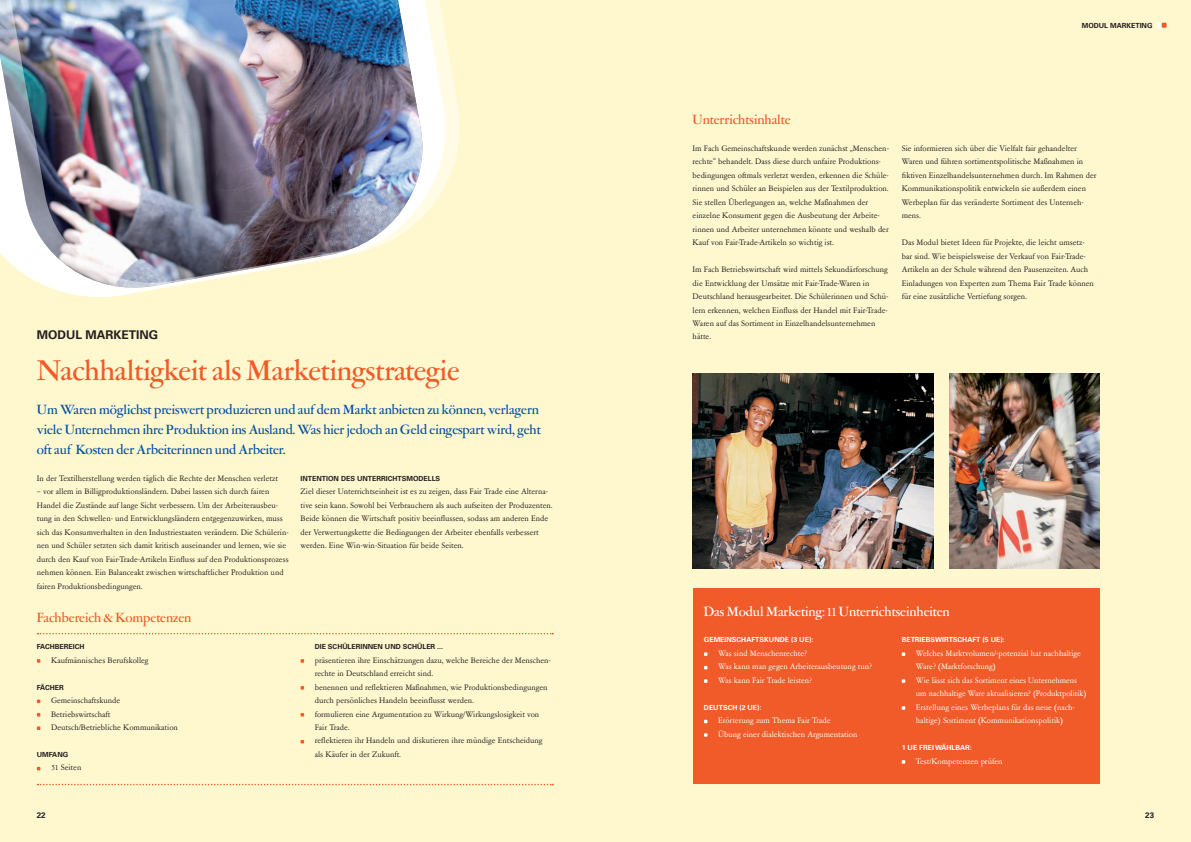
<style>
.page{position:relative;width:1191px;height:842px;background:#fff8cf}
.page>*{position:absolute;margin:0;border:0;box-sizing:border-box;transform-origin:0 0}
.t1{font:500 32px "Garamont Amst SHOP";color:#f15a29}
.t2{font:500 15px/20.2px "Garamont Amst SHOP";color:#034ea2}
.t3{font:500 15px "Garamont Amst SHOP";color:#f15a29}
.t4{font:500 15px "Garamont Amst SHOP";color:#fff}
.t5{font:700 12px "Univers LT Pro 65";color:#231f20}
.t6{font:9px/13.5px "Garamont Amst SB";color:#231f20}
.t7{font:9px/13.5px "Garamont Amst SB";color:#fff}
.t8{font:700 8px "Univers LT Pro 65";color:#231f20}
.t9{font:700 7px "Univers LT Pro 65";color:#231f20}
.t10{font:700 7px "Univers LT Pro 65";color:#fff}
</style>
<div class="page">
<svg style="left:37px;top:659px;width:3px;height:4px"></svg>
<svg style="left:37px;top:699px;width:3px;height:4px"></svg>
<svg style="left:37px;top:726px;width:3px;height:4px"></svg>
<svg style="left:300px;top:659px;width:4px;height:4px"></svg>
<svg style="left:300px;top:686px;width:4px;height:4px"></svg>
<svg style="left:300px;top:713px;width:4px;height:3px"></svg>
<svg style="left:300px;top:740px;width:4px;height:3px"></svg>
<svg style="left:1156px;top:23px;width:10px;height:5px"></svg>
<svg style="left:38px;top:633px;width:515px;height:1px"></svg>
<svg style="left:38px;top:784px;width:515px;height:1px"></svg>
<img style="left:949px;top:373px;width:150px;height:195px">
<img style="left:0;top:0;width:460px;height:297px">
<div style="left:692px;top:589px;width:407px;height:195px;background:#f15a29"></div>
<svg style="left:704px;top:652px;width:3px;height:4px"></svg>
<svg style="left:704px;top:679px;width:3px;height:4px"></svg>
<svg style="left:704px;top:733px;width:3px;height:4px"></svg>
<svg style="left:901px;top:652px;width:4px;height:4px"></svg>
<svg style="left:901px;top:679px;width:4px;height:4px"></svg>
<svg style="left:901px;top:706px;width:4px;height:4px"></svg>
<svg style="left:901px;top:760px;width:4px;height:4px"></svg>
<img style="left:692px;top:373px;width:242px;height:195px">
<h3 class="t5" style="left:37px;top:328px;width:123px">MODUL MARKETING</h3>
<h1 class="t1" style="left:37px;top:355px;width:424px">Nachhaltigkeit als Marketingstrategie</h1>
<h2 class="t2" style="left:37px;top:400px;width:505px">Um Waren möglichst preiswert produzieren und auf dem Markt anbieten zu können, verlagern viele Unternehmen ihre Produktion ins Ausland. Was hier jedoch an Geld eingespart wird, geht oft auf Kosten der Arbeiterinnen und Arbeiter.</h2>
<p class="t6" style="left:37px;top:472px;width:243px">In der Textilherstellung werden täglich die Rechte der Menschen verletzt</p>
<p class="t6" style="left:37px;top:485px;width:253px">– vor allem in Billigproduktionsländern. Dabei lassen sich durch fairen Handel die Zustände auf lange Sicht verbessern. Um der Arbeiterausbeu&shy;tung in den Schwellen- und Entwicklungsländern entgegenzuwirken, muss sich das Konsumverhalten in den Industriestaaten verändern. Die Schülerin&shy;nen und Schüler setzten sich damit kritisch auseinander und lernen, wie sie durch den Kauf von Fair-Trade-Artikeln Einfluss auf den Produktionsprozess nehmen können. Ein Balanceakt zwischen wirtschaftlicher Produktion und fairen Produktionsbedingungen.</p>
<h2 class="t3" style="left:37px;top:610px;width:156px">Fachbereich &amp; Kompetenzen</h2>
<p class="t9" style="left:37px;top:642px;width:49px">FACHBEREICH</p>
<p class="t6" style="left:51px;top:654px;width:99px">Kaufmännisches Berufskolleg</p>
<p class="t9" style="left:37px;top:683px;width:28px">FÄCHER</p>
<p class="t6" style="left:51px;top:694px;width:128px">Gemeinschaftskunde<br>Betriebswirtschaft<br>Deutsch/Betriebliche Kommunikation</p>
<p class="t9" style="left:37px;top:750px;width:33px">UMFANG</p>
<p class="t6" style="left:51px;top:761px;width:32px">51 Seiten</p>
<p class="t9" style="left:300px;top:474px;width:141px">INTENTION DES UNTERRICHTSMODELLS</p>
<p class="t6" style="left:300px;top:485px;width:253px">Ziel dieser Unterrichtseinheit ist es zu zeigen, dass Fair Trade eine Alterna&shy;tive sein kann. Sowohl bei Verbrauchern als auch aufseiten der Produzenten.<br>Beide können die Wirtschaft positiv beeinflussen, sodass am anderen Ende der Verwertungskette die Bedingungen der Arbeiter ebenfalls verbessert werden. Eine Win-win-Situation für beide Seiten.</p>
<p class="t9" style="left:315px;top:642px;width:130px">DIE SCHÜLERINNEN UND SCHÜLER ...</p>
<p class="t6" style="left:315px;top:654px;width:238px">präsentieren ihre Einschätzungen dazu, welche Bereiche der Menschen&shy;rechte in Deutschland erreicht sind.<br>benennen und reflektieren Maßnahmen, wie Produktionsbedingungen durch persönliches Handeln beeinflusst werden.<br>formulieren eine Argumentation zu Wirkung/Wirkungslosigkeit von Fair Trade.<br>reflektieren ihr Handeln und diskutieren ihre mündige Entscheidung als Käufer in der Zukunft.</p>
<p class="t9" style="left:1081px;top:21px;width:72px">MODUL MARKETING</p>
<h2 class="t3" style="left:692px;top:112px;width:99px">Unterrichtsinhalte</h2>
<p class="t6" style="left:692px;top:142px;width:198px">Im Fach Gemeinschaftskunde werden zunächst „Menschen&shy;rechte“ behandelt. Dass diese durch unfaire Produktions&shy;bedingungen oftmals verletzt werden, erkennen die Schüle&shy;rinnen und Schüler an Beispielen aus der Textilproduktion.<br>Sie stellen Überlegungen an, welche Maßnahmen der einzelne Konsument gegen die Ausbeutung der Arbeite&shy;rinnen und Arbeiter unternehmen könnte und weshalb der Kauf von Fair-Trade-Artikeln so wichtig ist.</p>
<p class="t6" style="left:692px;top:263px;width:197px">Im Fach Betriebswirtschaft wird mittels Sekundärforschung die Entwicklung der Umsätze mit Fair-Trade-Waren in Deutschland herausgearbeitet. Die Schülerinnen und Schü&shy;lern erkennen, welchen Einfluss der Handel mit Fair-Trade-Waren auf das Sortiment in Einzelhandelsunternehmen hätte.</p>
<p class="t6" style="left:901px;top:142px;width:196px">Sie informieren sich über die Vielfalt fair gehandelter Waren und führen sortimentspolitische Maßnahmen in fiktiven Einzelhandelsunternehmen durch. Im Rahmen der Kommunikationspolitik entwickeln sie außerdem einen Werbeplan für das veränderte Sortiment des Unterneh&shy;mens.</p>
<p class="t6" style="left:901px;top:236px;width:194px">Das Modul bietet Ideen für Projekte, die leicht umsetz&shy;bar sind. Wie beispielsweise der Verkauf von Fair-Trade-Artikeln an der Schule während den Pausenzeiten. Auch Einladungen von Experten zum Thema Fair Trade können für eine zusätzliche Vertiefung sorgen.</p>
<h2 class="t4" style="left:704px;top:604px;width:247px">Das Modul Marketing: 11 Unterrichtseinheiten</h2>
<p class="t10" style="left:704px;top:636px;width:111px">GEMEINSCHAFTSKUNDE (3 UE):</p>
<p class="t7" style="left:718px;top:647px;width:155px">Was sind Menschenrechte?<br>Was kann man gegen Arbeiterausbeutung tun?<br>Was kann Fair Trade leisten?</p>
<p class="t10" style="left:704px;top:703px;width:59px">DEUTSCH (2 UE):</p>
<p class="t7" style="left:718px;top:714px;width:141px">Erörterung zum Thema Fair Trade<br>Übung einer dialektischen Argumentation</p>
<p class="t10" style="left:901px;top:636px;width:104px">BETRIEBSWIRTSCHAFT (5 UE):</p>
<p class="t7" style="left:916px;top:647px;width:172px">Welches Marktvolumen/-potenzial hat nachhaltige Ware? (Marktforschung)<br>Wie lässt sich das Sortiment eines Unternehmens um nachhaltige Ware aktualisieren? (Produktpolitik)<br>Erstellung eines Werbeplans für das neue (nach&shy;haltige) Sortiment (Kommunikationspolitik)</p>
<p class="t10" style="left:901px;top:743px;width:72px">1 UE FREI WÄHLBAR:</p>
<p class="t7" style="left:916px;top:755px;width:88px">Test/Kompetenzen prüfen</p>
<p class="t8" style="left:37px;top:810px;width:10px">22</p>
<p class="t8" style="left:1145px;top:810px;width:10px">23</p>
</div>
